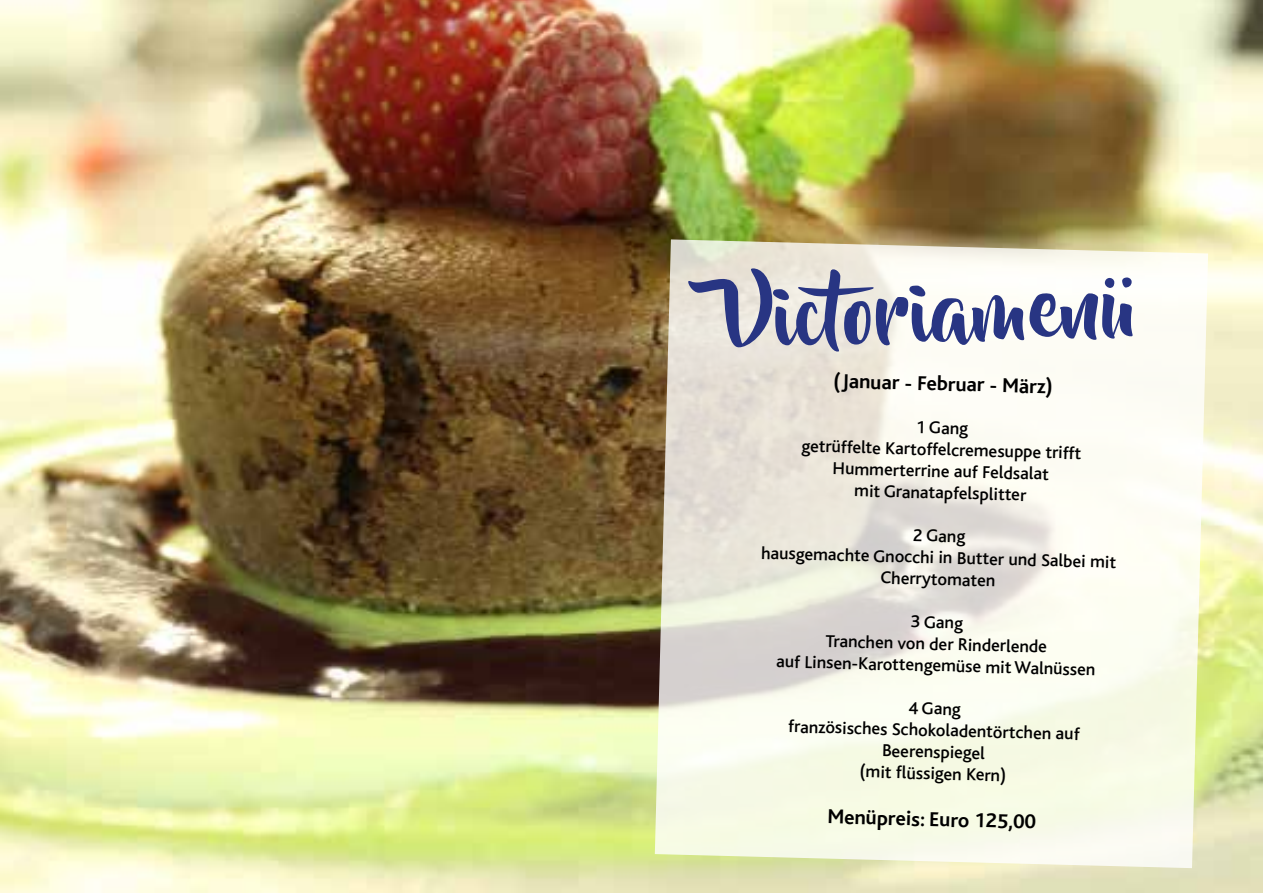
<style>
.page{position:relative;width:1263px;height:893px;background:#fff}
.page>*{position:absolute;margin:0;border:0;box-sizing:border-box;transform-origin:0 0}
.t1{font:81px "Beyond The Mountains";color:#283583}
.t2{font:700 21px "Bliss";color:#000}
.t3{font:500 18px/21.6px "Bliss";color:#000;text-align:center}
</style>
<div class="page">
<img style="left:0;top:0;width:1263px;height:893px">
<svg style="left:655px;top:239px;width:553px;height:629px"></svg>
<h1 class="t1" style="left:724px;top:274px;width:412px;rotate:-2deg">Victoriamenü</h1>
<p class="t2" style="left:834px;top:369px;width:221px;rotate:2deg">(Januar - Februar - März)</p>
<p class="t3" style="left:802px;top:415px;width:281px;rotate:1deg">1 Gang<br>getrüffelte Kartoffelcremesuppe trifft<br>Hummerterrine auf Feldsalat<br>mit Granatapfelsplitter</p>
<p class="t3" style="left:762px;top:522px;width:357px;rotate:1deg">2 Gang<br>hausgemachte Gnocchi in Butter und Salbei mit<br>Cherrytomaten</p>
<p class="t3" style="left:777px;top:609px;width:321px;rotate:1deg">3 Gang<br>Tranchen von der Rinderlende<br>auf Linsen-Karottengemüse mit Walnüssen</p>
<p class="t3" style="left:789px;top:696px;width:293px;rotate:1deg">4 Gang<br>französisches Schokoladentörtchen auf<br>Beerenspiegel<br>(mit fl üssigen Kern)</p>
<p class="t2" style="left:828px;top:805px;width:210px;rotate:2deg">Menüpreis: Euro 125,00</p>
</div>
